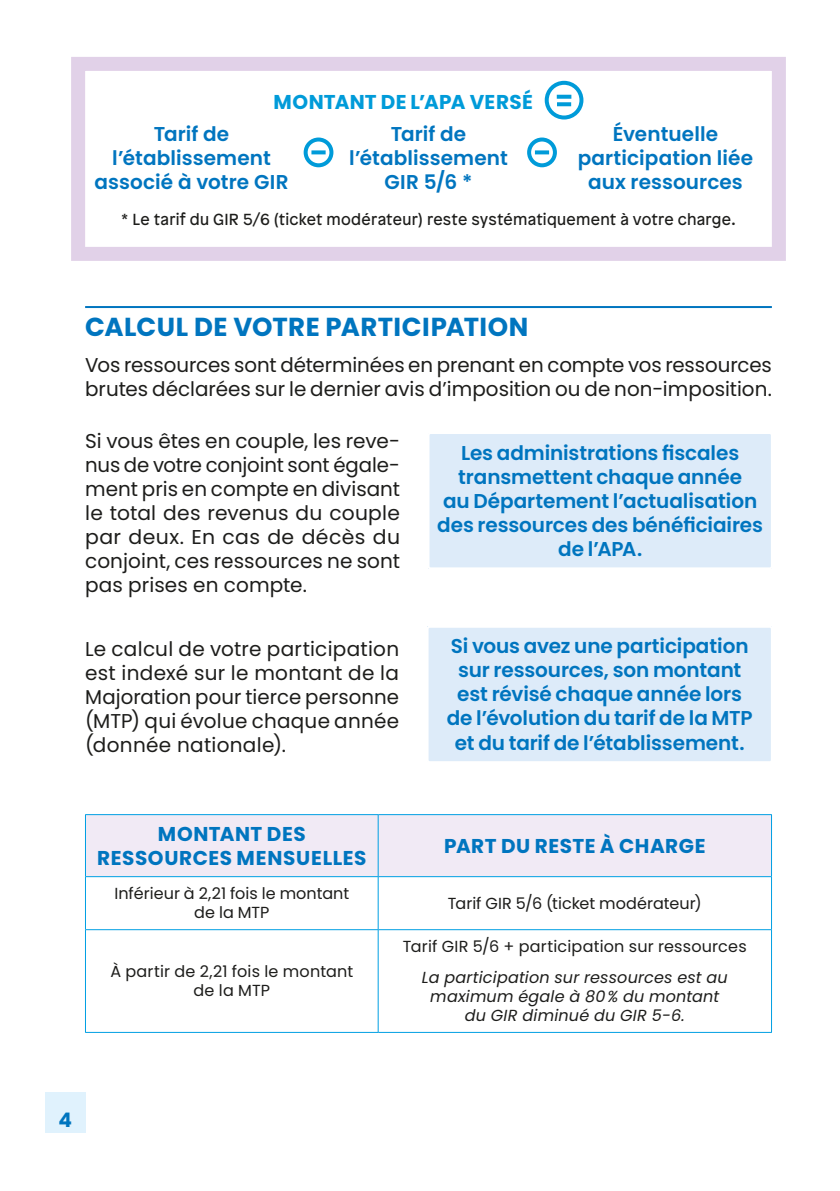
<style>
.page{position:relative;width:840px;height:1191px;background:#fff}
.page>*{position:absolute;margin:0;border:0;box-sizing:border-box;transform-origin:0 0}
.t1{font:700 26px "Poppins";letter-spacing:.015em;color:#0075bf}
.t2{font:20px/24px "Poppins";color:#1d1d1b;text-align:justify}
.bloc{font:600 20px/24px "Poppins";letter-spacing:-.005em;color:#0075bf;text-align:center}
.t3{font:700 20px/24px "Poppins";letter-spacing:.03em;color:#0075bf;text-align:center}
.t4{font:700 20px "Poppins";letter-spacing:.015em;color:#009bd9}
.t5{font:16px/19.2px "Poppins";letter-spacing:.005em;color:#1d1d1b;text-align:center}
.t6{font:italic 16px/19.2px "Poppins";letter-spacing:.01em;color:#1d1d1b;text-align:center}
.t7{font:16px "Patron";letter-spacing:.015em;color:#1d1d1b}
</style>
<div class="page">
<div style="left:45px;top:1091px;width:40px;height:41px;background:#e0f2fd"></div>
<svg style="left:71px;top:57px;width:715px;height:204px"></svg>
<hr style="left:85px;top:306px;width:686px;height:2px;background:#0075bf">
<div style="left:86px;top:815px;width:684px;height:61px;background:#f1eaf5"></div>
<hr style="left:85px;top:815px;width:1px;height:61px;background:#009fe3">
<hr style="left:85px;top:814px;width:293px;height:1px;background:#009fe3">
<hr style="left:377px;top:815px;width:1px;height:61px;background:#009fe3">
<hr style="left:378px;top:814px;width:393px;height:1px;background:#009fe3">
<hr style="left:770px;top:815px;width:1px;height:61px;background:#009fe3">
<hr style="left:85px;top:877px;width:1px;height:52px;background:#009fe3">
<hr style="left:85px;top:876px;width:293px;height:1px;background:#009fe3">
<hr style="left:377px;top:877px;width:1px;height:52px;background:#009fe3">
<hr style="left:378px;top:876px;width:393px;height:1px;background:#009fe3">
<hr style="left:770px;top:877px;width:1px;height:52px;background:#009fe3">
<hr style="left:85px;top:930px;width:1px;height:102px;background:#009fe3">
<hr style="left:85px;top:929px;width:293px;height:1px;background:#009fe3">
<hr style="left:378px;top:929px;width:393px;height:1px;background:#009fe3">
<hr style="left:377px;top:930px;width:1px;height:102px;background:#009fe3">
<hr style="left:770px;top:930px;width:1px;height:102px;background:#009fe3">
<hr style="left:85px;top:1032px;width:293px;height:1px;background:#009fe3">
<hr style="left:378px;top:1032px;width:393px;height:1px;background:#009fe3">
<div style="left:430px;top:435px;width:339px;height:131px;background:#ddebf9"></div>
<div style="left:427px;top:432px;width:345px;height:137px;border:2px solid #fff;border-radius:2px"></div>
<div style="left:429px;top:629px;width:340px;height:131px;background:#ddebf9"></div>
<div style="left:426px;top:626px;width:346px;height:137px;border:2px solid #fff;border-radius:2px"></div>
<div style="left:544px;top:81px;width:39px;height:38px;border:4px solid #009bd9;border-radius:50%"></div>
<svg style="left:556px;top:95px;width:15px;height:4px"></svg>
<svg style="left:556px;top:102px;width:15px;height:4px"></svg>
<div style="left:303px;top:137px;width:30px;height:30px;border:4px solid #009bd9;border-radius:50%"></div>
<svg style="left:311px;top:150px;width:14px;height:4px"></svg>
<div style="left:527px;top:137px;width:29px;height:30px;border:4px solid #009bd9;border-radius:50%"></div>
<svg style="left:534px;top:150px;width:14px;height:4px"></svg>
<p class="t4" style="left:273px;top:90px;width:261px">MONTANT DE L’APA VERSÉ</p>
<p class="bloc" style="left:95px;top:122px;width:195px">Tarif de l’établissement associé à votre GIR</p>
<p class="bloc" style="left:349px;top:122px;width:160px">Tarif de l’établissement<br>GIR 5/6 *</p>
<p class="bloc" style="left:577px;top:122px;width:177px">Éventuelle participation liée aux ressources</p>
<p class="t7" style="left:121px;top:207px;width:615px">* Le tarif du GIR 5/6 (ticket modérateur) reste systématiquement à votre charge.</p>
<p class="t1" style="left:85px;top:312px;width:444px">CALCUL DE VOTRE PARTICIPATION</p>
<p class="t2" style="left:85px;top:353px;width:687px">Vos ressources sont déterminées en prenant en compte vos ressources brutes déclarées sur le dernier avis d’imposition ou de non-imposition.</p>
<p class="t2" style="left:85px;top:429px;width:316px">Si vous êtes en couple, les reve&shy;nus de votre conjoint sont égale&shy;ment pris en compte en divisant le total des revenus du couple par deux. En cas de décès du conjoint, ces ressources ne sont pas prises en compte.</p>
<p class="bloc" style="left:437px;top:441px;width:327px">Les administrations fiscales transmettent chaque année<br>au Département l’actualisation des ressources des bénéficiaires de l’APA.</p>
<p class="t2" style="left:85px;top:637px;width:315px">Le calcul de votre participation est indexé sur le montant de la Majoration pour tierce personne (MTP) qui évolue chaque année (donnée nationale).</p>
<p class="bloc" style="left:446px;top:634px;width:307px">Si vous avez une participation sur ressources, son montant est révisé chaque année lors de l’évolution du tarif de la MTP et du tarif de l’établissement.</p>
<h4 class="t3" style="left:97px;top:822px;width:270px">MONTANT DES<br>RESSOURCES MENSUELLES</h4>
<h4 class="t3" style="left:444px;top:834px;width:263px">PART DU RESTE À CHARGE</h4>
<p class="t5" style="left:114px;top:884px;width:236px">Inférieur à 2,21 fois le montant de la MTP</p>
<p class="t5" style="left:447px;top:893px;width:255px">Tarif GIR 5/6 (ticket modérateur)</p>
<p class="t5" style="left:110px;top:962px;width:244px">À partir de 2,21 fois le montant de la MTP</p>
<p class="t5" style="left:403px;top:937px;width:345px">Tarif GIR 5/6 + participation sur ressources</p>
<p class="t6" style="left:422px;top:967px;width:307px">La participation sur ressources est au maximum égale à 80% du montant du GIR diminué du GIR 5-6.</p>
<p class="t3" style="left:58px;top:1108px;width:15px">4</p>
</div>
